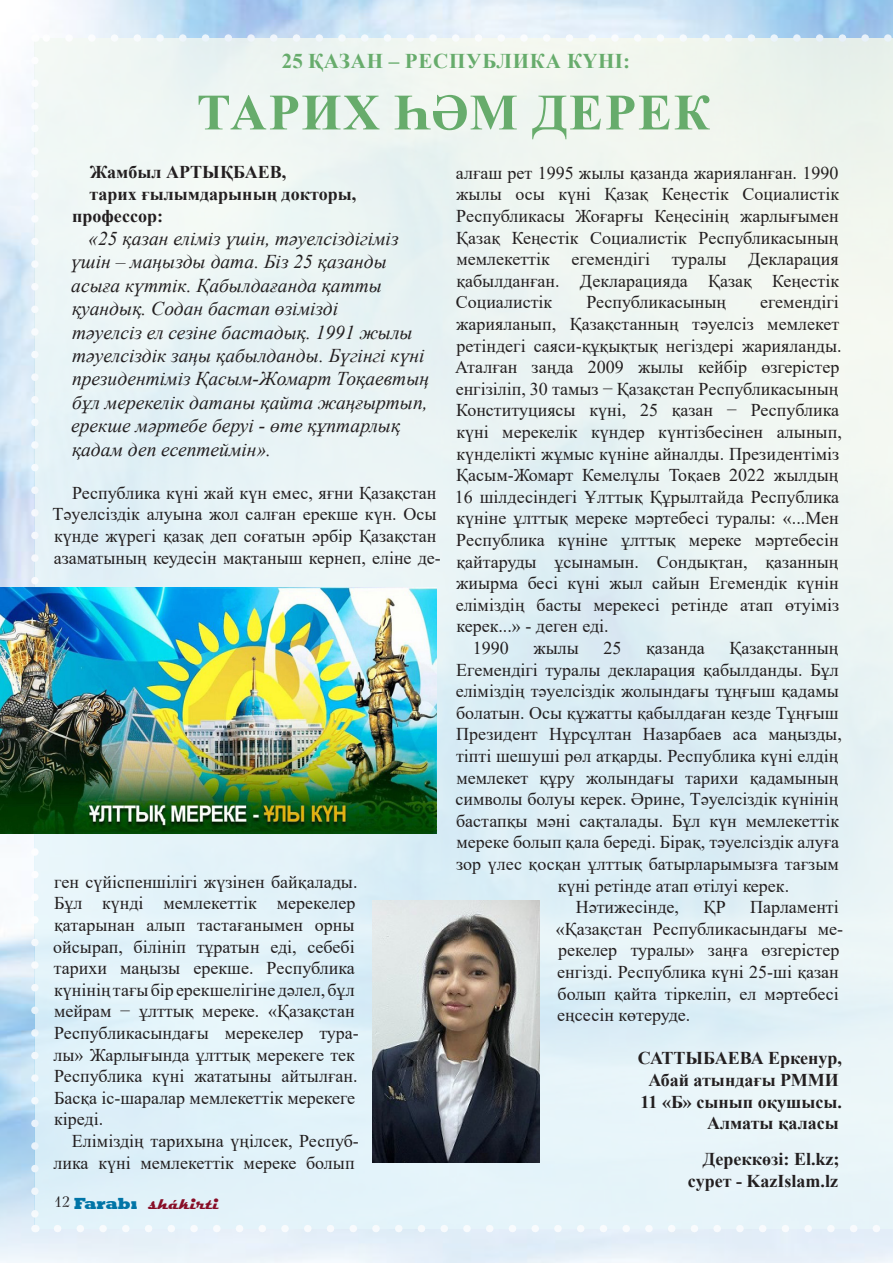
<style>
.page{position:relative;width:893px;height:1263px;background:#fff}
.page>*{position:absolute;margin:0;border:0;box-sizing:border-box;transform-origin:0 0}
.Абзац_списка{font:700 51px "Times New Roman";letter-spacing:.035em;color:#67ac6c}
.Абзац_списка-2{font:700 21px "Times New Roman";letter-spacing:.035em;color:#67ac6c}
.Абзац_списка-3{font:italic 19.5px/23.4px "Times New Roman";color:#231f20}
.Абзац_списка-4{font:18px/21.6px "Times New Roman";color:#231f20}
.Абзац_списка-5{font:700 18px/21.6px "Times New Roman";color:#231f20}
.t1{font:700 16.5px "Magneto";color:#880e27}
.s1{font-family:"DS Neva";font-weight:400;font-size:15px;color:#231f20}
.s2{font-family:"Rockwell";font-weight:800;color:#0075a7}
</style>
<div class="page">
<img style="left:0;top:0;width:893px;height:1263px">
<img style="left:35px;top:38px;width:858px;height:1190px">
<svg style="left:31px;top:61px;width:8px;height:1156px"></svg>
<svg style="left:58px;top:1225px;width:835px;height:7px"></svg>
<svg style="left:46px;top:34px;width:847px;height:8px"></svg>
<img style="left:0;top:587px;width:437px;height:246px">
<img style="left:373px;top:901px;width:167px;height:261px">
<p class="Абзац_списка-2" style="left:282px;top:46px;width:350px">25 ҚАЗАН – РЕСПУБЛИКА КҮНІ:</p>
<p class="Абзац_списка" style="left:197px;top:76px;width:515px">ТАРИХ ҺӘМ ДЕРЕК</p>
<p class="Абзац_списка-5" style="left:90px;top:161px;width:198px">Жамбыл АРТЫҚБАЕВ,</p>
<p class="Абзац_списка-5" style="left:72px;top:183px;width:286px;text-indent:17px">тарих ғылымдарының докторы, профессор:</p>
<p class="Абзац_списка-3" style="left:71px;top:226px;width:360px;text-indent:17px">«25 қазан еліміз үшін, тәуелсіздігіміз үшін – маңызды дата. Біз 25 қазанды асыға күттік. Қабылдағанда қатты қуандық. Содан бастап өзімізді<br>тәуелсіз ел сезіне бастадық. 1991 жылы тәуелсіздік заңы қабылданды. Бүгінгі күні президентіміз Қасым-Жомарт Тоқаевтың бұл мерекелік датаны қайта жаңғыртып, ерекше мәртебе беруі - өте құптарлық қадам деп есептеймін».</p>
<p class="Абзац_списка-4" style="left:53px;top:481px;width:390px;text-indent:19px">Республика күні жай күн емес, яғни Қазақстан Тәуелсіздік алуына жол салған ерекше күн. Осы күнде жүрегі қазақ деп соғатын әрбір Қазақстан азаматының кеудесін мақтаныш кернеп, еліне де-</p>
<p class="Абзац_списка-4" style="left:53px;top:870px;width:307px">ген сүйіспеншілігі жүзінен байқалады.<br>Бұл күнді мемлекеттік мерекелер қатарынан алып тастағанымен орны ойсырап, білініп тұратын еді, себебі тарихи маңызы ерекше. Республика күнінің тағы бір ерекшелігіне дәлел, бұл мейрам − ұлттық мереке. «Қазақстан Республикасындағы мерекелер тура&shy;лы» Жарлығында ұлттық мерекеге тек Республика күні жататыны айтылған.<br>Басқа іс-шаралар мемлекеттік мерекеге кіреді.</p>
<p class="Абзац_списка-4" style="left:54px;top:1129px;width:307px;text-align:right">Еліміздің тарихына үңілсек, Респуб&shy;лика күні мемлекеттік мереке болып</p>
<p class="t1" style="left:54px;top:1193px;width:167px"><span class="s1">12</span> <span class="s2">Farabı</span> shákirti</p>
<p class="Абзац_списка-4" style="left:456px;top:161px;width:385px;text-align:justify">алғаш рет 1995 жылы қазанда жарияланған. 1990 жылы осы күні Қазақ Кеңестік Социалистік Республикасы Жоғарғы Кеңесінің жарлығымен Қазақ Кеңестік Социалистік Республикасының мемлекеттік егемендігі туралы Декларация қабылданған. Декларацияда Қазақ Кеңестік Социалистік</p>
<p class="Абзац_списка-4" style="left:455px;top:291px;width:389px;text-indent:305px">егемендігі жарияланып, Қазақстанның тәуелсіз мемлекет ретіндегі саяси-құқықтық негіздері жарияланды.<br>Аталған заңда 2009 жылы кейбір өзгерістер енгізіліп, 30 тамыз − Қазақстан Республикасының Конституциясы күні, 25 қазан − Республика күні мерекелік күндер күнтізбесінен алынып, күнделікті жұмыс күніне айналды. Президентіміз Қасым-Жомарт Кемелұлы Тоқаев 2022 жылдың 16 шілдесіндегі Ұлттық Құрылтайда Республика күніне ұлттық мереке мәртебесі туралы: «...Мен Республика күніне ұлттық мереке мәртебесін қайтаруды ұсынамын. Сондықтан, қазанның жиырма бесі күні жыл сайын Егемендік күнін еліміздің басты мерекесі ретінде атап өтуіміз керек...» - деген еді.</p>
<p class="Абзац_списка-4" style="left:473px;top:636px;width:37px">1990</p>
<p class="Абзац_списка-4" style="left:533px;top:636px;width:47px">жылы</p>
<p class="Абзац_списка-4" style="left:604px;top:636px;width:19px">25</p>
<p class="Абзац_списка-4" style="left:646px;top:636px;width:60px">қазанда</p>
<p class="Абзац_списка-4" style="left:729px;top:636px;width:110px">Қазақстанның</p>
<p class="Абзац_списка-4" style="left:456px;top:658px;width:384px">Егемендігі туралы декларация қабылданды. Бұл</p>
<p class="Абзац_списка-4" style="left:456px;top:680px;width:385px">еліміздің тәуелсіздік жолындағы тұңғыш қадамы</p>
<p class="Абзац_списка-4" style="left:456px;top:701px;width:384px">болатын. Осы құжатты қабылдаған кезде Тұңғыш</p>
<p class="Абзац_списка-4" style="left:456px;top:723px;width:387px">Президент Нұрсұлтан Назарбаев аса маңызды,</p>
<p class="Абзац_списка-4" style="left:456px;top:744px;width:384px">тіпті шешуші рөл атқарды. Республика күні елдің</p>
<p class="Абзац_списка-4" style="left:456px;top:766px;width:383px">мемлекет құру жолындағы тарихи қадамының</p>
<p class="Абзац_списка-4" style="left:455px;top:788px;width:384px">символы болуы керек. Әрине, Тәуелсіздік күнінің</p>
<p class="Абзац_списка-4" style="left:456px;top:809px;width:385px">бастапқы мәні сақталады. Бұл күн мемлекеттік</p>
<p class="Абзац_списка-4" style="left:456px;top:831px;width:384px">мереке болып қала береді. Бірақ, тәуелсіздік алуға</p>
<p class="Абзац_списка-4" style="left:456px;top:852px;width:384px">зор үлес қосқан ұлттық батырларымызға тағзым</p>
<p class="Абзац_списка-4" style="left:558px;top:874px;width:233px">күні ретінде атап өтілуі керек.</p>
<p class="Абзац_списка-4" style="left:576px;top:896px;width:105px">Нәтижесінде,</p>
<p class="Абзац_списка-4" style="left:704px;top:896px;width:24px">ҚР</p>
<p class="Абзац_списка-4" style="left:586px;top:291px;width:141px">Республикасының</p>
<p class="Абзац_списка-4" style="left:556px;top:896px;width:289px;text-indent:194px">Парламенті «Қазақстан Республикасындағы ме&shy;рекелер туралы» заңға өзгерістер енгізді. Республика күні 25-ші қазан болып қайта тіркеліп, ел мәртебесі еңсесін көтеруде.</p>
<p class="Абзац_списка-5" style="left:638px;top:1047px;width:206px">САТТЫБАЕВА Еркенур,</p>
<p class="Абзац_списка-5" style="left:649px;top:1069px;width:192px">Абай атындағы РММИ</p>
<p class="Абзац_списка-5" style="left:640px;top:1090px;width:203px">11 «Б» сынып оқушысы.</p>
<p class="Абзац_списка-5" style="left:707px;top:1112px;width:133px">Алматы қаласы</p>
<p class="Абзац_списка-5" style="left:703px;top:1148px;width:138px">Дереккөзі: El.kz;</p>
<p class="Абзац_списка-5" style="left:688px;top:1169px;width:152px">сурет - KazIslam.lz</p>
</div>
